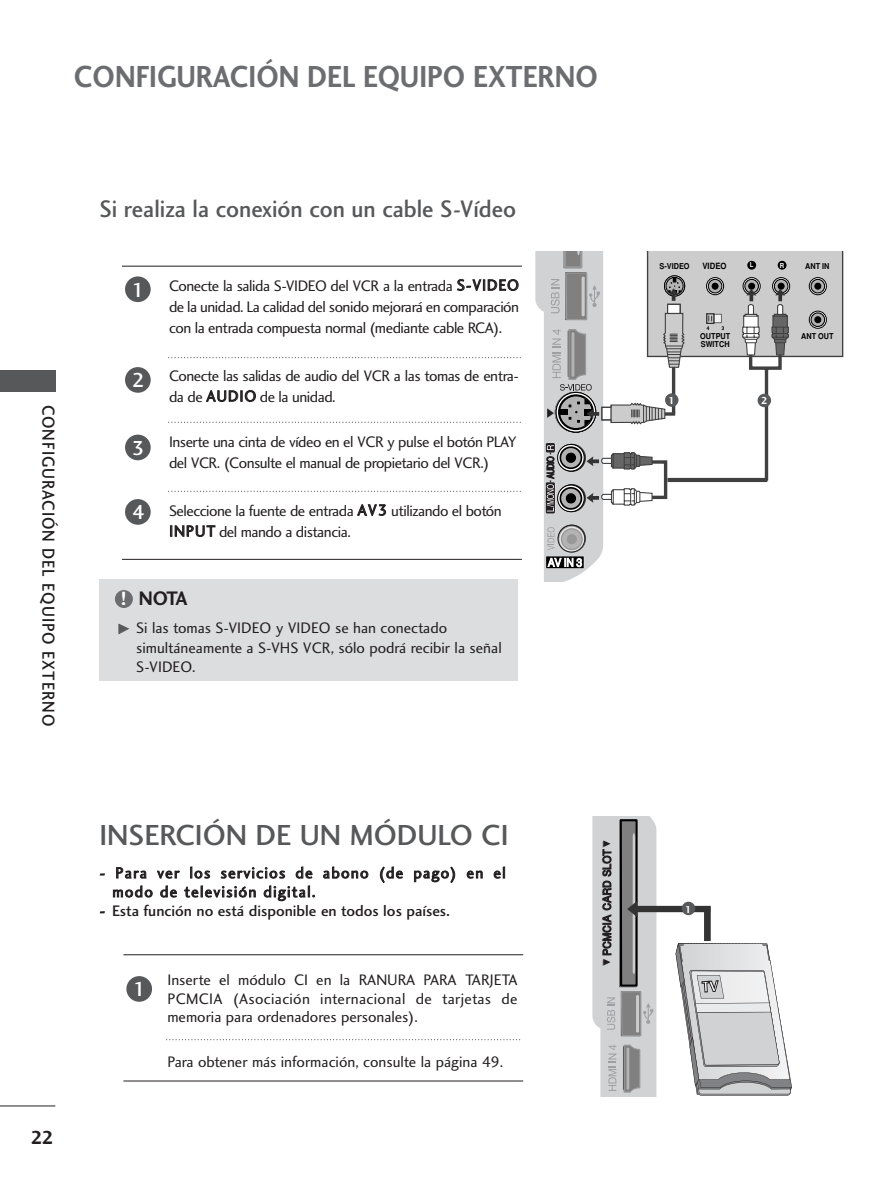
<style>
.page{position:relative;width:893px;height:1190px;background:#fff}
.page>*{position:absolute;margin:0;border:0;box-sizing:border-box;transform-origin:0 0}
.t1{font:31.5px "Charlotte Sans Bold Plain";color:#6c6d70;scale:.9 1}
.t2{font:30px "Charlotte Sans Medium Plain";color:#57585a}
.t3{font:24.75px "Charlotte Sans Medium Plain";color:#57585a;scale:.95 1}
.t4{font:21px "Charlotte Sans Medium Plain";color:#fff}
.t5{font:20.25px "Charlotte Sans Bold Plain";color:#231f20;scale:.95 1}
.t6{font:19.5px "Charlotte Sans Bold Plain";color:#231f20}
.t7{font:18px "Charlotte Sans Medium Plain";letter-spacing:.06em;color:#231f20;scale:.9 1}
.t8{font:15.75px/21px "Charlotte Sans Book Plain";letter-spacing:-.03em;color:#231f20}
.t9{font:15.75px/19.5px "Charlotte Sans Book Plain";color:#231f20}
.t10{font:15.75px/18.9px "Charlotte Sans Book Plain";letter-spacing:.085em;color:#231f20}
.t11{font:15.75px "Charlotte Sans Medium Plain";color:#231f20}
.t12{font:10.5px "Charlotte Sans Bold Plain";color:#fff}
.t13{font:700 8.55px "Helvetica";color:#000;scale:.9 1}
.t14{font:700 8.1px/7.9px "Helvetica";color:#000;scale:.9 1}
.t15{font:700 6.75px "Helvetica";color:#fff;scale:.9 1}
.s1{font-size:19.95px;color:#fff}
.s2{font-family:"FZDING33";font-size:10.5px;color:#57585a}
.s3{font-family:"Charlotte Sans Book Plain"}
</style>
<div class="page">
<hr style="left:0;top:1105px;width:55px;height:1px;background:#231f20">
<div style="left:0;top:370px;width:55px;height:21px;background:#57585a"></div>
<svg style="left:535px;top:252px;width:308px;height:329px"></svg>
<div style="left:665px;top:393px;width:13px;height:14px;background:#57585a;border-radius:50%"></div>
<div style="left:757px;top:394px;width:14px;height:13px;background:#57585a;border-radius:50%"></div>
<div style="left:100px;top:579px;width:418px;height:101px;background:#dcdddf"></div>
<div style="left:115px;top:590px;width:18px;height:18px;background:#6c6d70;border-radius:50%"></div>
<hr style="left:122px;top:266px;width:400px;height:1px;background:#231f20">
<hr style="left:122px;top:559px;width:400px;height:1px;background:#231f20">
<svg style="left:169px;top:357px;width:352px;height:1px"></svg>
<svg style="left:169px;top:422px;width:352px;height:1px"></svg>
<svg style="left:169px;top:491px;width:352px;height:1px"></svg>
<div style="left:125px;top:367px;width:26px;height:26px;background:#57585a;border-radius:50%"></div>
<div style="left:125px;top:434px;width:26px;height:26px;background:#57585a;border-radius:50%"></div>
<div style="left:125px;top:499px;width:26px;height:26px;background:#57585a;border-radius:50%"></div>
<div style="left:125px;top:276px;width:26px;height:26px;background:#57585a;border-radius:50%"></div>
<hr style="left:123px;top:954px;width:400px;height:1px;background:#231f20">
<hr style="left:123px;top:1080px;width:400px;height:1px;background:#231f20">
<svg style="left:166px;top:1039px;width:355px;height:1px"></svg>
<div style="left:126px;top:976px;width:26px;height:25px;background:#57585a;border-radius:50%"></div>
<svg style="left:592px;top:816px;width:200px;height:281px"></svg>
<h1 class="t1" style="left:74px;top:64px;width:584px">CONFIGURACIÓN DEL EQUIPO EXTERNO</h1>
<p class="t7" style="left:55px;top:404px;width:359px;rotate:90deg">CONFIGURACIÓN DEL EQUIPO EXTERNO</p>
<p class="t6" style="left:31px;top:1129px;width:25px">22</p>
<h3 class="t3" style="left:99px;top:200px;width:440px">Si realiza la conexión con un cable S-Vídeo</h3>
<h3 class="t4" style="left:132px;top:282px;width:14px">1</h3>
<h3 class="t4" style="left:132px;top:372px;width:14px">2</h3>
<h3 class="t4" style="left:132px;top:440px;width:14px">3</h3>
<h3 class="t4" style="left:132px;top:504px;width:14px">4</h3>
<p class="t8" style="left:169px;top:276px;width:351px;text-align:justify">Conecte la salida S-VIDEO del VCR a la entrada S-VIDEO de la unidad. La calidad del sonido mejorará en comparación con la entrada compuesta normal (mediante cable RCA).</p>
<p class="t8" style="left:169px;top:366px;width:351px">Conecte las salidas de audio del VCR a las tomas de entra&shy;da de AUDIO de la unidad.</p>
<p class="t8" style="left:169px;top:432px;width:349px">Inserte una cinta de vídeo en el VCR y pulse el botón PLAY del VCR. (Consulte el manual de propietario del VCR.)</p>
<p class="t8" style="left:169px;top:501px;width:334px">Seleccione la fuente de entrada AV3 utilizando el botón<br>INPUT del mando a distancia.</p>
<p class="t5" style="left:120px;top:591px;width:72px"><span class="s1">!</span> NOTA</p>
<p class="t9" style="left:136px;top:620px;width:367px;text-indent:-18px"><span class="s2">G</span> Si las tomas S-VIDEO y VIDEO se han conectado simultáneamente a S-VHS VCR, sólo podrá recibir la señal<br>S-VIDEO.</p>
<h2 class="t2" style="left:99px;top:823px;width:411px">INSERCIÓN DE UN MÓDULO CI</h2>
<p class="t10" style="left:112px;top:865px;width:395px;text-indent:-13px">- Para ver los servicios de abono (de pago) en el modo de televisión digital.</p>
<p class="t11" style="left:100px;top:905px;width:352px"><span class="s3">-</span> Esta función no está disponible en todos los países.</p>
<h3 class="t4" style="left:133px;top:981px;width:14px">1</h3>
<p class="t8" style="left:167px;top:971px;width:351px;line-height:18.9px;text-align:justify">Inserte el módulo CI en la RANURA PARA TARJETA PCMCIA (Asociación internacional de tarjetas de memoria para ordenadores personales).</p>
<p class="t9" style="left:167px;top:1054px;width:337px">Para obtener más información, consulte la página 49.</p>
<p class="t14" style="left:659px;top:262px;width:35px">S-VIDEO</p>
<p class="t13" style="left:702px;top:263px;width:28px">VIDEO</p>
<p class="t15" style="left:749px;top:262px;width:6px">L</p>
<p class="t15" style="left:779px;top:263px;width:6px">R</p>
<p class="t14" style="left:805px;top:262px;width:28px">ANT IN</p>
<p class="t14" style="left:700px;top:333px;width:35px">OUTPUT<br>SWITCH</p>
<p class="t12" style="left:668px;top:397px;width:8px">1</p>
<p class="t12" style="left:761px;top:397px;width:8px">2</p>
<p class="t14" style="left:801px;top:333px;width:37px">ANT OUT</p>
<p class="t12" style="left:685px;top:905px;width:8px">1</p>
</div>
